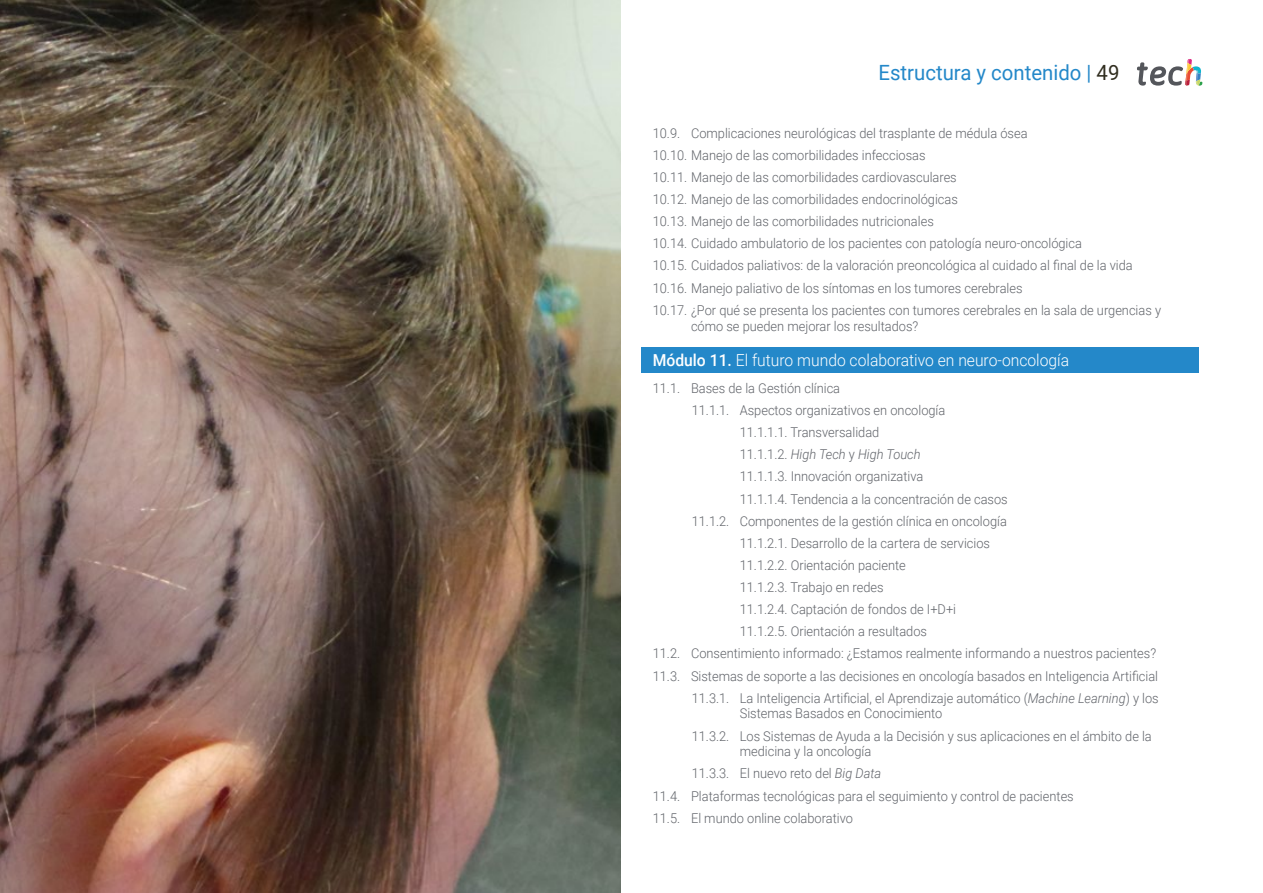
<style>
.page{position:relative;width:1263px;height:893px;background:#fff}
.page>*{position:absolute;margin:0;border:0;box-sizing:border-box;transform-origin:0 0}
.t1{font:21px "Roboto";color:#2488c9}
.t2{font:300 16.5px "Roboto";color:#fff;scale:.95 1}
.t3{font:300 13.5px/22.2px "Roboto";color:#61646a;scale:.95 1}
.t4{font:italic 300 13.5px "Roboto";color:#61646a;scale:.95 1}
.s1{color:#312e20}
.s2{font-weight:500}
.s3{font-style:normal}
.s4{font-style:italic}
</style>
<div class="page">
<img style="left:0;top:0;width:621px;height:893px">
<svg style="left:1137px;top:59px;width:65px;height:27px"></svg>
<div style="left:642px;top:348px;width:557px;height:25px;background:#2488c9"></div>
<h1 class="t1" style="left:878px;top:57px;width:242px">Estructura y contenido | <span class="s1">49</span></h1>
<p class="t3" style="left:653px;top:121px;width:537px">10.9. Complicaciones neurológicas del trasplante de médula ósea<br>10.10. Manejo de las comorbilidades infecciosas<br>10.11. Manejo de las comorbilidades cardiovasculares<br>10.12. Manejo de las comorbilidades endocrinológicas<br>10.13. Manejo de las comorbilidades nutricionales<br>10.14. Cuidado ambulatorio de los pacientes con patología neuro-oncológica<br>10.15. Cuidados paliativos: de la valoración preoncológica al cuidado al final de la vida 10.16. Manejo paliativo de los síntomas en los tumores cerebrales<br>10.17. ¿Por qué se presenta los pacientes con tumores cerebrales en la sala de urgencias y</p>
<p class="t3" style="left:691px;top:315px;width:241px">cómo se pueden mejorar los resultados?</p>
<p class="t2" style="left:653px;top:349px;width:440px"><span class="s2">Módulo 11.</span> El futuro mundo colaborativo en neuro-oncología</p>
<p class="t3" style="left:653px;top:376px;width:199px">11.1. Bases de la Gestión clínica</p>
<p class="t3" style="left:692px;top:399px;width:268px">11.1.1. Aspectos organizativos en oncología</p>
<p class="t3" style="left:740px;top:421px;width:148px">11.1.1.1. Transversalidad</p>
<p class="t4" style="left:740px;top:445px;width:192px"><span class="s3">11.1.1.2.</span> High Tech <span class="s3">y</span> High Touch</p>
<p class="t3" style="left:740px;top:465px;width:195px">11.1.1.3. Innovación organizativa</p>
<p class="t3" style="left:740px;top:487px;width:284px">11.1.1.4. Tendencia a la concentración de casos</p>
<p class="t3" style="left:692px;top:509px;width:333px">11.1.2. Componentes de la gestión clínica en oncología</p>
<p class="t3" style="left:740px;top:531px;width:265px">11.1.2.1. Desarrollo de la cartera de servicios</p>
<p class="t3" style="left:740px;top:553px;width:176px">11.1.2.2. Orientación paciente</p>
<p class="t3" style="left:740px;top:576px;width:153px">11.1.2.3. Trabajo en redes</p>
<p class="t3" style="left:740px;top:598px;width:229px">11.1.2.4. Captación de fondos de I+D+i</p>
<p class="t3" style="left:740px;top:620px;width:199px">11.1.2.5. Orientación a resultados</p>
<p class="t3" style="left:653px;top:642px;width:531px">11.2. Consentimiento informado: ¿Estamos realmente informando a nuestros pacientes?</p>
<p class="t3" style="left:653px;top:664px;width:533px">11.3. Sistemas de soporte a las decisiones en oncología basados en Inteligencia Artificial</p>
<p class="t3" style="left:692px;top:686px;width:493px">11.3.1. La Inteligencia Artificial, el Aprendizaje automático (<span class="s4">Machine Learning</span>) y los</p>
<p class="t3" style="left:692px;top:702px;width:486px;text-indent:48px">Sistemas Basados en Conocimiento<br>11.3.2. Los Sistemas de Ayuda a la Decisión y sus aplicaciones en el ámbito de la</p>
<p class="t3" style="left:740px;top:740px;width:140px">medicina y la oncología</p>
<p class="t3" style="left:692px;top:762px;width:201px">11.3.3. El nuevo reto del <span class="s4">Big Data</span></p>
<p class="t3" style="left:653px;top:784px;width:445px">11.4. Plataformas tecnológicas para el seguimiento y control de pacientes</p>
<p class="t3" style="left:653px;top:806px;width:212px">11.5. El mundo online colaborativo</p>
</div>
